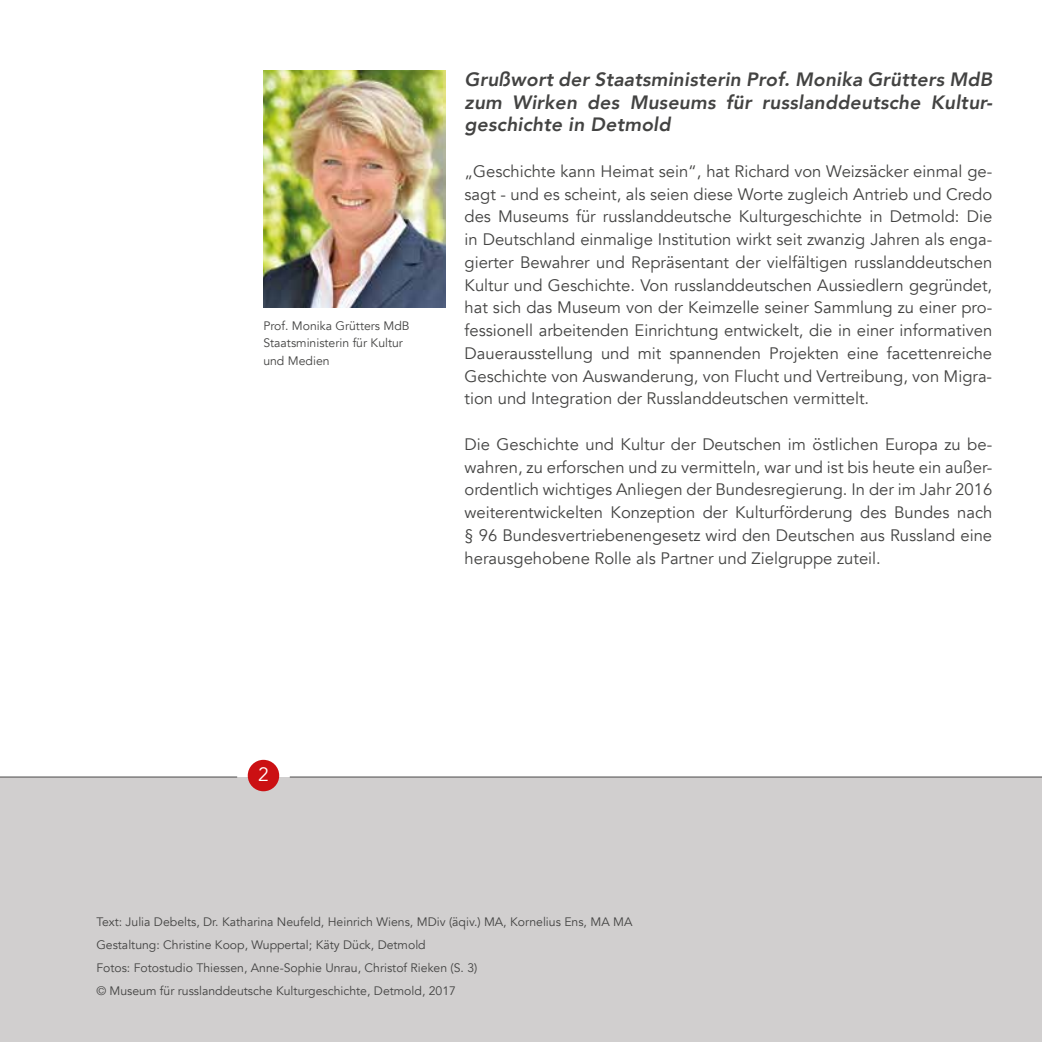
<style>
.page{position:relative;width:1042px;height:1042px;background:#fff}
.page>*{position:absolute;margin:0;border:0;box-sizing:border-box;transform-origin:0 0}
.t1{font:italic 800 19.25px/22.8px "Avenir";letter-spacing:.01em;color:#434342;text-align:justify}
.t2{font:19.25px "Avenir";color:#fff}
.t3{font:16.62px/22.8px "Avenir";color:#434342;text-align:justify}
.t4{font:12.25px/22.8px "Avenir";color:#434342}
</style>
<div class="page">
<div style="left:0;top:777px;width:1042px;height:265px;background:#d1cfcf"></div>
<hr style="left:0;top:776px;width:237px;height:2px;background:#706f6f">
<hr style="left:290px;top:776px;width:752px;height:2px;background:#706f6f">
<div style="left:248px;top:760px;width:31px;height:31px;background:#cb1013;border-radius:50%"></div>
<img style="left:263px;top:70px;width:183px;height:237px">
<p class="t4" style="left:263px;top:317px;width:148px;line-height:17.5px">Prof. Monika Grütters MdB<br>Staatsministerin für Kultur und Medien</p>
<p class="t1" style="left:464px;top:68px;width:529px">Grußwort der Staatsministerin Prof. Monika Grütters MdB zum Wirken des Museums für russlanddeutsche Kultur&shy;geschichte in Detmold</p>
<p class="t3" style="left:464px;top:160px;width:529px">„Geschichte kann Heimat sein“, hat Richard von Weizsäcker einmal ge&shy;sagt - und es scheint, als seien diese Worte zugleich Antrieb und Credo des Museums für russlanddeutsche Kulturgeschichte in Detmold: Die in Deutschland einmalige Institution wirkt seit zwanzig Jahren als enga&shy;gierter Bewahrer und Repräsentant der vielfältigen russlanddeutschen Kultur und Geschichte. Von russlanddeutschen Aussiedlern gegründet, hat sich das Museum von der Keimzelle seiner Sammlung zu einer pro&shy;fessionell arbeitenden Einrichtung entwickelt, die in einer informativen Dauerausstellung und mit spannenden Projekten eine facettenreiche Geschichte von Auswanderung, von Flucht und Vertreibung, von Migra&shy;tion und Integration der Russlanddeutschen vermittelt.</p>
<p class="t3" style="left:464px;top:433px;width:529px">Die Geschichte und Kultur der Deutschen im östlichen Europa zu be&shy;wahren, zu erforschen und zu vermitteln, war und ist bis heute ein außer&shy;ordentlich wichtiges Anliegen der Bundesregierung. In der im Jahr 2016 weiterentwickelten Konzeption der Kulturförderung des Bundes nach § 96 Bundesvertriebenengesetz wird den Deutschen aus Russland eine herausgehobene Rolle als Partner und Zielgruppe zuteil.</p>
<p class="t2" style="left:258px;top:763px;width:12px">2</p>
<p class="t4" style="left:96px;top:911px;width:538px">Text: Julia Debelts, Dr. Katharina Neufeld, Heinrich Wiens, MDiv (äqiv.) MA, Kornelius Ens, MA MA Gestaltung: Christine Koop, Wuppertal; Käty Dück, Detmold<br>Fotos: Fotostudio Thiessen, Anne-Sophie Unrau, Christof Rieken (S. 3)<br>© Museum für russlanddeutsche Kulturgeschichte, Detmold, 2017</p>
</div>
